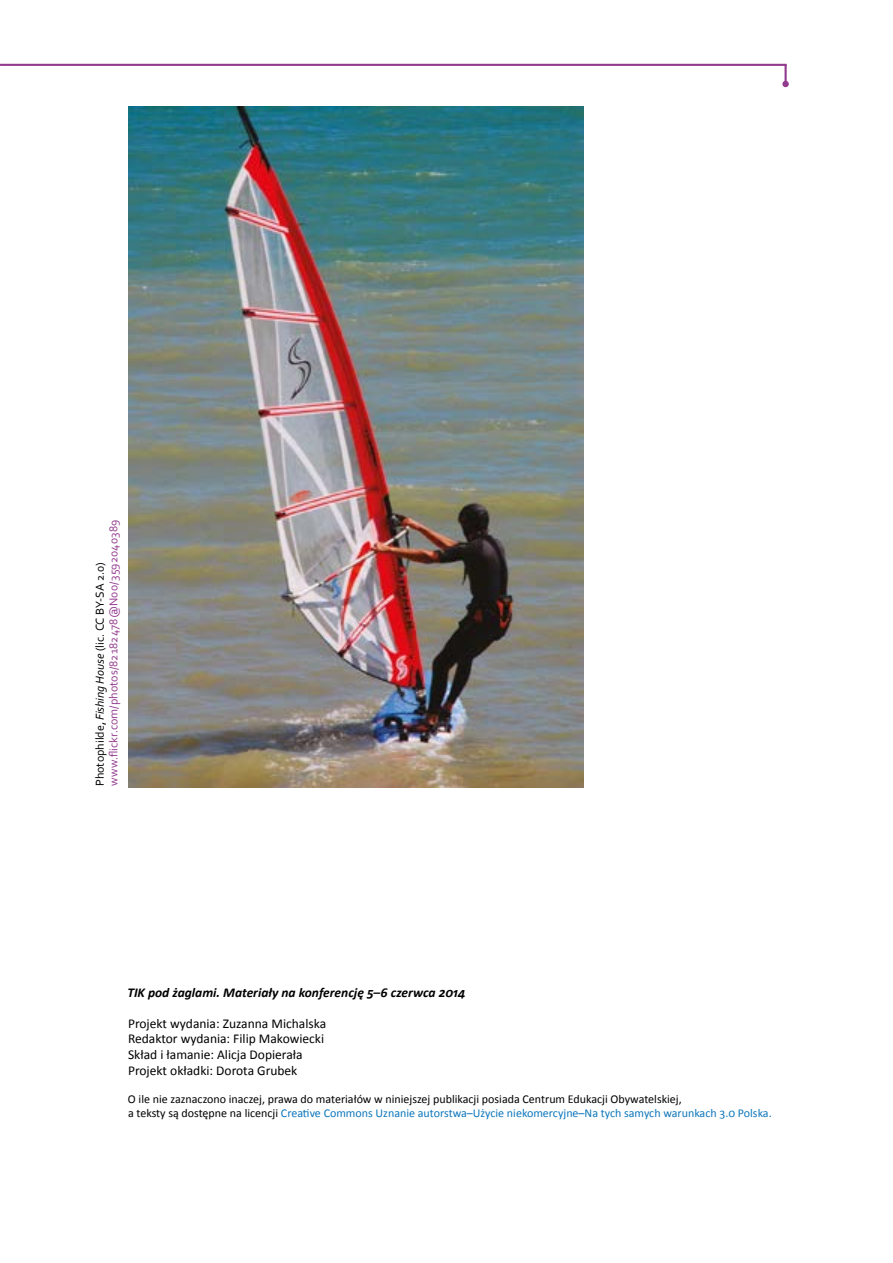
<style>
.page{position:relative;width:893px;height:1263px;background:#fff}
.page>*{position:absolute;margin:0;border:0;box-sizing:border-box;transform-origin:0 0}
.t1{font:13.5px/15.6px "Calibri";color:#000}
.t2{font:italic 700 13.5px "Calibri";color:#000}
.t3{font:12px/13.8px "Calibri";color:#000}
.t4{font:12px/13.5px "Corbel";letter-spacing:.005em;color:#923a8e}
.s1{color:#000}
.s2{font-style:italic;color:#000}
.s3{color:#0c76bc}
</style>
<div class="page">
<hr style="left:784px;top:65px;width:3px;height:19px;background:#923a8e">
<hr style="left:0;top:64px;width:787px;height:2px;background:#923a8e">
<div style="left:782px;top:81px;width:7px;height:6px;background:#923a8e;border-radius:50%"></div>
<img style="left:128px;top:107px;width:456px;height:680px">
<p class="t4" style="left:93px;top:786px;width:268px;rotate:-90deg"><span class="s1">Photophilde,</span> <span class="s2">Fishing House</span> <span class="s1">(lic. CC BY-SA 2.0) </span>www.flickr.com/photos/82182478@N00/3592040389</p>
<p class="t2" style="left:127px;top:984px;width:340px">TIK pod żaglami. Materiały na konferencję 5–6 czerwca 2014</p>
<p class="t1" style="left:128px;top:1015px;width:200px">Projekt wydania: Zuzanna Michalska Redaktor wydania: Filip Makowiecki Skład i łamanie: Alicja Dopierała Projekt okładki: Dorota Grubek</p>
<p class="t3" style="left:128px;top:1092px;width:645px">O ile nie zaznaczono inaczej, prawa do materiałów w niniejszej publikacji posiada Centrum Edukacji Obywatelskiej,<br>a teksty są dostępne na licencji <span class="s3">Creative Commons Uznanie autorstwa–Użycie niekomercyjne–Na tych samych warunkach 3.0 Polska.</span></p>
</div>
